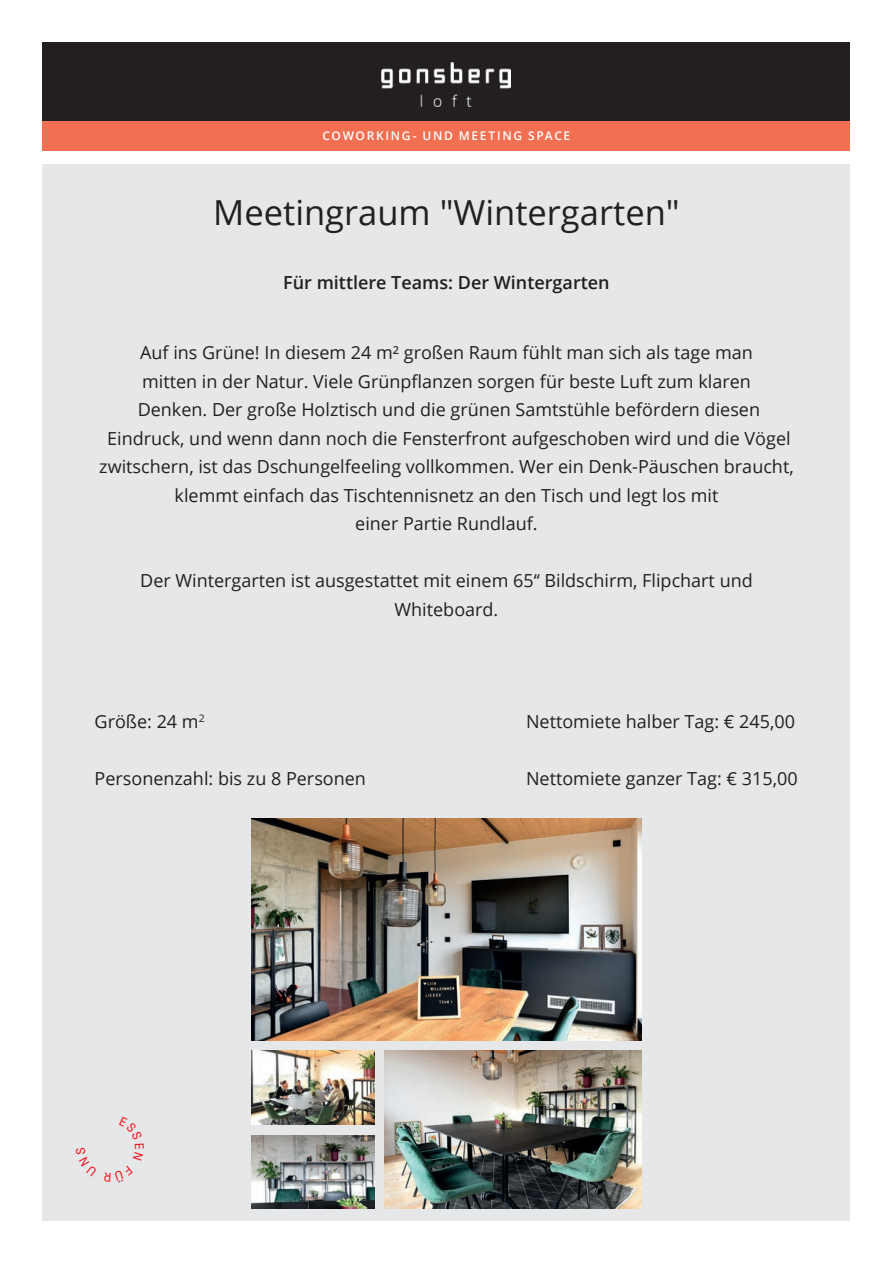
<style>
.page{position:relative;width:893px;height:1263px;background:#fff}
.page>*{position:absolute;margin:0;border:0;box-sizing:border-box;transform-origin:0 0}
.t1{font:34.5px "Open Sans";color:#231f20}
.t2{font:18px/28.5px "Open Sans";color:#231f20;text-align:center}
.t3{font:600 18px "Open Sans";color:#231f20}
.t4{font:600 12px "Open Sans";letter-spacing:.135em;color:#fff}
</style>
<div class="page">
<div style="left:43px;top:164px;width:807px;height:1056px;background:#e6e7e9"></div>
<div style="left:43px;top:121px;width:807px;height:29px;background:#f36f51"></div>
<img style="left:251px;top:819px;width:390px;height:221px">
<img style="left:251px;top:1051px;width:124px;height:73px">
<img style="left:385px;top:1051px;width:256px;height:158px">
<img style="left:251px;top:1135px;width:124px;height:74px">
<div style="left:43px;top:43px;width:807px;height:78px;background:#231f20"></div>
<img style="left:381px;top:63px;width:129px;height:43px">
<p class="t4" style="left:323px;top:128px;width:249px">COWORKING- UND MEETING SPACE</p>
<h1 class="t1" style="left:213px;top:189px;width:468px">Meetingraum "Wintergarten"</h1>
<p class="t3" style="left:283px;top:270px;width:328px">Für mittlere Teams: Der Wintergarten</p>
<p class="t2" style="left:99px;top:338px;width:696px">Auf ins Grüne! In diesem 24 m² großen Raum fühlt man sich als tage man<br>mitten in der Natur. Viele Grünpflanzen sorgen für beste Luft zum klaren<br>Denken. Der große Holztisch und die grünen Samtstühle befördern diesen Eindruck, und wenn dann noch die Fensterfront aufgeschoben wird und die Vögel zwitschern, ist das Dschungelfeeling vollkommen. Wer ein Denk-Päuschen braucht, klemmt einfach das Tischtennisnetz an den Tisch und legt los mit<br>einer Partie Rundlauf.</p>
<p class="t2" style="left:140px;top:566px;width:614px">Der Wintergarten ist ausgestattet mit einem 65‘‘ Bildschirm, Flipchart und<br>Whiteboard.</p>
<p class="t2" style="left:95px;top:707px;width:112px">Größe: 24 m<sup>2</sup></p>
<p class="t2" style="left:95px;top:764px;width:273px">Personenzahl: bis zu 8 Personen</p>
<p class="t2" style="left:526px;top:707px;width:271px">Nettomiete halber Tag: € 245,00</p>
<p class="t2" style="left:526px;top:764px;width:273px">Nettomiete ganzer Tag: € 315,00</p>
</div>
